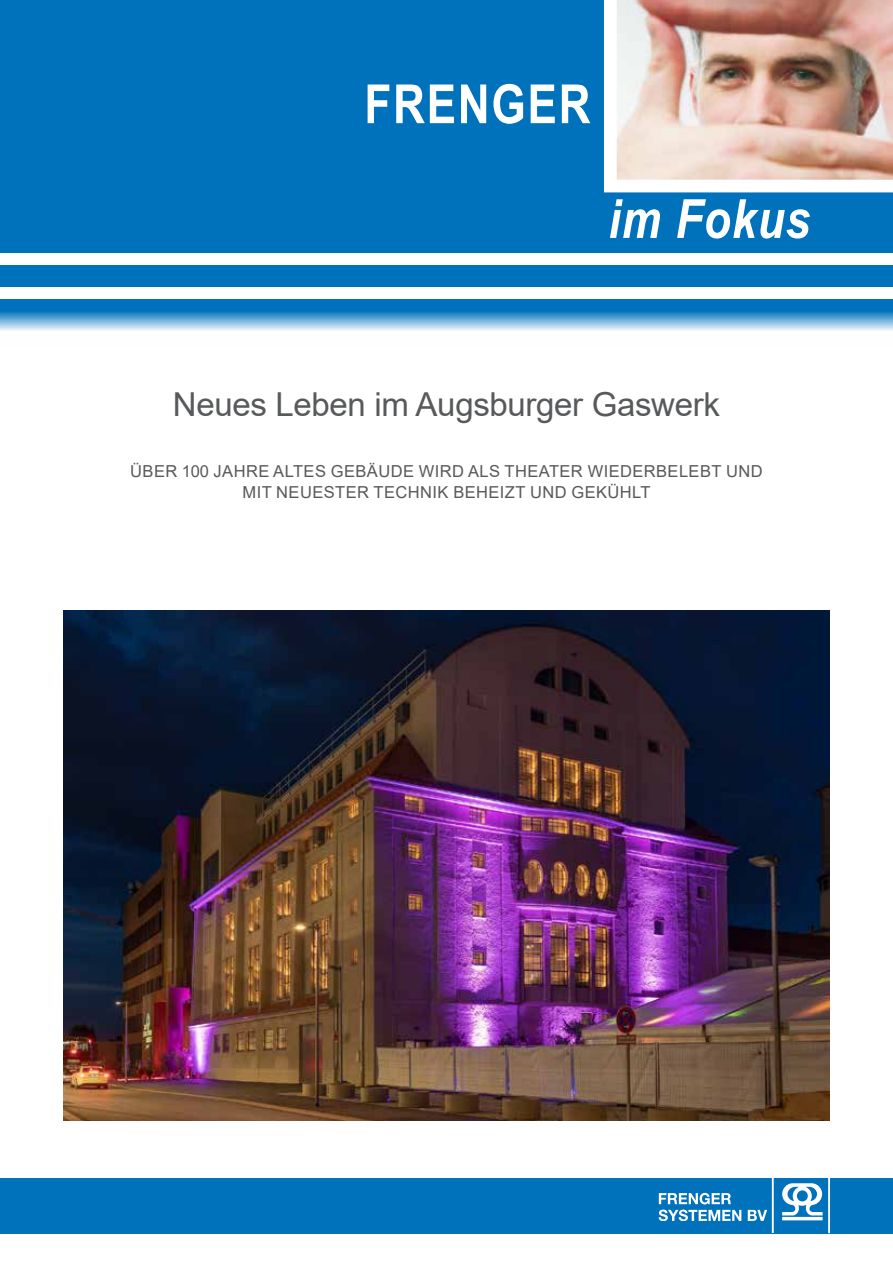
<style>
.page{position:relative;width:893px;height:1263px;background:#fff}
.page>*{position:absolute;margin:0;border:0;box-sizing:border-box;transform-origin:0 0}
.t1{font:700 54px "Arial Narrow";letter-spacing:.03em;color:#fff}
.t2{font:italic 700 54px "Arial Narrow";letter-spacing:.02em;color:#fff}
.t3{font:33px "Arial";letter-spacing:-.01em;color:#58595b}
.t4{font:16.5px "Arial";letter-spacing:.025em;color:#58595b}
</style>
<div class="page">
<div style="left:0;top:1178px;width:893px;height:55px;background:#0072bc"></div>
<svg style="left:659px;top:1193px;width:108px;height:28px"></svg>
<svg style="left:782px;top:1183px;width:41px;height:37px"></svg>
<hr style="left:772px;top:1169px;width:2px;height:64px;background:#fff">
<hr style="left:828px;top:1169px;width:2px;height:64px;background:#fff">
<div style="left:0;top:0;width:893px;height:253px;background:#0072bc"></div>
<img style="left:604px;top:0;width:289px;height:192px">
<svg style="left:0;top:299px;width:893px;height:32px;background:#4d9cd0"></svg>
<div style="left:0;top:265px;width:893px;height:21px;background:#0072bc"></div>
<img style="left:64px;top:610px;width:765px;height:510px">
<h1 class="t1" style="left:364px;top:63px;width:228px">FRENGER</h1>
<h1 class="t2" style="left:608px;top:178px;width:203px">im Fokus</h1>
<h2 class="t3" style="left:173px;top:382px;width:548px">NEUES LEBEN IM AUGSBURGER GASWERK</h2>
<p class="t4" style="left:130px;top:460px;width:25px">ÜBER</p>
<p class="t4" style="left:182px;top:460px;width:53px">100 JAHRE</p>
<p class="t4" style="left:273px;top:460px;width:12px">ALTES</p>
<p class="t4" style="left:331px;top:460px;width:26px">GEBÄUDE</p>
<p class="t4" style="left:419px;top:460px;width:13px">WIRD</p>
<p class="t4" style="left:468px;top:460px;width:12px">ALS</p>
<p class="t4" style="left:505px;top:460px;width:23px">THEATER</p>
<p class="t4" style="left:588px;top:460px;width:13px">WIEDERBELEBT</p>
<p class="t4" style="left:726px;top:460px;width:13px">UND</p>
<p class="t4" style="left:242px;top:481px;width:11px">MIT</p>
<p class="t4" style="left:276px;top:481px;width:13px">NEUESTER</p>
<p class="t4" style="left:374px;top:481px;width:23px">TECHNIK</p>
<p class="t4" style="left:453px;top:481px;width:12px">BEHEIZT</p>
<p class="t4" style="left:530px;top:481px;width:13px">UND</p>
<p class="t4" style="left:571px;top:481px;width:13px">GEKÜHLT</p>
</div>
